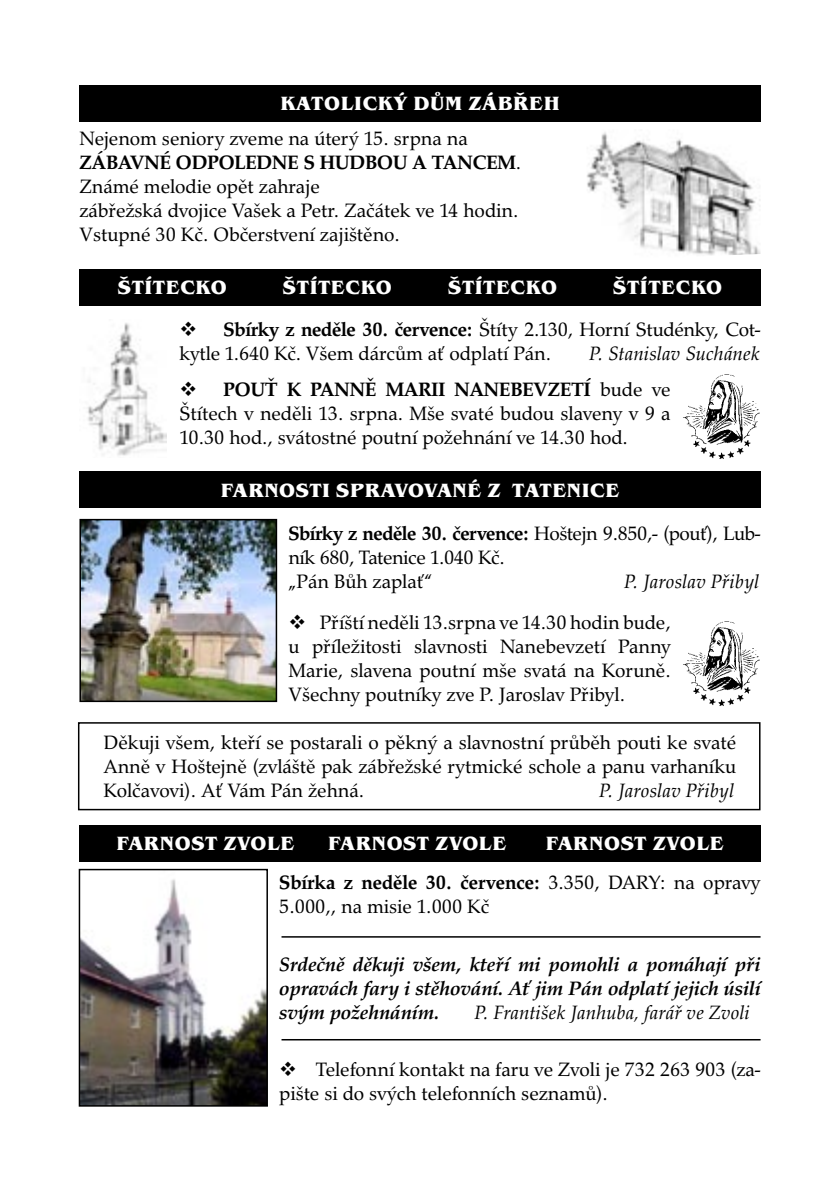
<style>
.page{position:relative;width:840px;height:1191px;background:#fff}
.page>*{position:absolute;margin:0;border:0;box-sizing:border-box;transform-origin:0 0}
.Základní_text{font:20px/24px "Palladio URWTOT";color:#000}
.Základní_text-2{font:italic 700 20px/24px "Palladio URWTOT";color:#000;text-align:justify}
.Základní_text-3{font:italic 20px "Palladio URWTOT";color:#000}
.Základní_text-4{font:20px/24px "Palladio URWTOT";letter-spacing:-.02em;color:#000}
.Základní_text-5{font:700 20px "Palladio URWTOT";color:#000}
.t1{font:700 19.8px "Benguiat Itc TOT";letter-spacing:.03em;color:#fff}
.s1{font-weight:400}
.s2{font-weight:700}
</style>
<div class="page">
<div style="left:78px;top:722px;width:682px;height:88px;border:2px solid #000"></div>
<div style="left:79px;top:85px;width:681px;height:36px;background:#000"></div>
<div style="left:79px;top:269px;width:681px;height:37px;background:#000"></div>
<div style="left:79px;top:472px;width:681px;height:36px;background:#000"></div>
<div style="left:79px;top:825px;width:681px;height:36px;background:#000"></div>
<img style="left:587px;top:132px;width:173px;height:124px">
<img style="left:87px;top:323px;width:79px;height:133px">
<img style="left:82px;top:879px;width:183px;height:224px">
<div style="left:79px;top:869px;width:189px;height:237px;border:2px solid #000"></div>
<img style="left:683px;top:374px;width:77px;height:85px">
<img style="left:683px;top:621px;width:77px;height:85px">
<img style="left:82px;top:522px;width:192px;height:177px">
<div style="left:79px;top:519px;width:198px;height:183px;border:2px solid #000"></div>
<hr style="left:281px;top:936px;width:479px;height:1px;background:#000">
<hr style="left:281px;top:1039px;width:479px;height:1px;background:#000">
<p class="t1" style="left:280px;top:92px;width:281px">KATOLICKÝ DŮM ZÁBŘEH</p>
<p class="Základní_text" style="left:79px;top:127px;width:389px">Nejenom seniory zveme na úterý 15. srpna na</p>
<p class="Základní_text-5" style="left:79px;top:150px;width:443px">ZÁBAVNÉ ODPOLEDNE S HUDBOU A TANCEM<span class="s1">.</span></p>
<p class="Základní_text" style="left:79px;top:175px;width:242px">Známé melodie opět zahraje</p>
<p class="Základní_text" style="left:79px;top:199px;width:440px">zábřežská dvojice Vašek a Petr. Začátek ve 14 hodin.</p>
<p class="Základní_text" style="left:79px;top:223px;width:322px">Vstupné 30 Kč. Občerstvení zajištěno.</p>
<p class="t1" style="left:118px;top:276px;width:110px">ŠTÍTECKO</p>
<p class="t1" style="left:283px;top:276px;width:110px">ŠTÍTECKO</p>
<p class="t1" style="left:448px;top:276px;width:110px">ŠTÍTECKO</p>
<p class="t1" style="left:613px;top:276px;width:110px">ŠTÍTECKO</p>
<p class="Základní_text" style="left:179px;top:317px;width:582px">❖ <span class="s2">Sbírky z neděle 30. července:</span> Štíty 2.130, Horní Studénky, Cot&shy;kytle 1.640 Kč. Všem dárcům ať odplatí Pán.</p>
<p class="Základní_text-3" style="left:588px;top:341px;width:172px">P. Stanislav Suchánek</p>
<p class="Základní_text" style="left:179px;top:377px;width:492px;text-align:justify">❖ <span class="s2">POUŤ K PANNĚ MARII NANEBEVZETÍ</span> bude ve Štítech v neděli 13. srpna. Mše svaté budou slaveny v 9 a 10.30 hod., svátostné poutní požehnání ve 14.30 hod.</p>
<p class="t1" style="left:221px;top:478px;width:399px">FARNOSTI SPRAVOVANÉ Z TATENICE</p>
<p class="Základní_text-4" style="left:288px;top:521px;width:473px"><span class="s2">Sbírky z neděle 30. července:</span> Hoštejn 9.850,- (pouť), Lub&shy;ník 680, Tatenice 1.040 Kč.</p>
<p class="Základní_text" style="left:288px;top:569px;width:145px">„Pán Bůh zaplať“</p>
<p class="Základní_text-3" style="left:623px;top:569px;width:136px">P. Jaroslav Přibyl</p>
<p class="Základní_text" style="left:288px;top:610px;width:383px;text-align:justify">❖ Příští neděli 13.srpna ve 14.30 hodin bude, u příležitosti slavnosti Nanebevzetí Panny Marie, slavena poutní mše svatá na Koruně.<br>Všechny poutníky zve P. Jaroslav Přibyl.</p>
<p class="Základní_text" style="left:103px;top:730px;width:634px;text-align:justify">Děkuji všem, kteří se postarali o pěkný a slavnostní průběh pouti ke svaté Anně v Hoštejně (zvláště pak zábřežské rytmické schole a panu varhaníku Kolčavovi). Ať Vám Pán žehná.</p>
<p class="Základní_text-3" style="left:598px;top:778px;width:136px">P. Jaroslav Přibyl</p>
<p class="t1" style="left:116px;top:831px;width:179px">FARNOST ZVOLE</p>
<p class="t1" style="left:328px;top:831px;width:179px">FARNOST ZVOLE</p>
<p class="t1" style="left:545px;top:831px;width:179px">FARNOST ZVOLE</p>
<p class="Základní_text" style="left:279px;top:870px;width:482px"><span class="s2">Sbírka z neděle 30. července:</span> 3.350, DARY: na opravy<br>5.000,, na misie 1.000 Kč</p>
<p class="Základní_text-2" style="left:279px;top:952px;width:482px">Srdečně děkuji všem, kteří mi pomohli a pomáhají při opravách fary i stěhování. Ať jim Pán odplatí jejich úsilí svým požehnáním.</p>
<p class="Základní_text-3" style="left:474px;top:1000px;width:277px">P. František Janhuba, farář ve Zvoli</p>
<p class="Základní_text" style="left:279px;top:1058px;width:482px">❖ Telefonní kontakt na faru ve Zvoli je 732 263 903 (za&shy;pište si do svých telefonních seznamů).</p>
</div>
